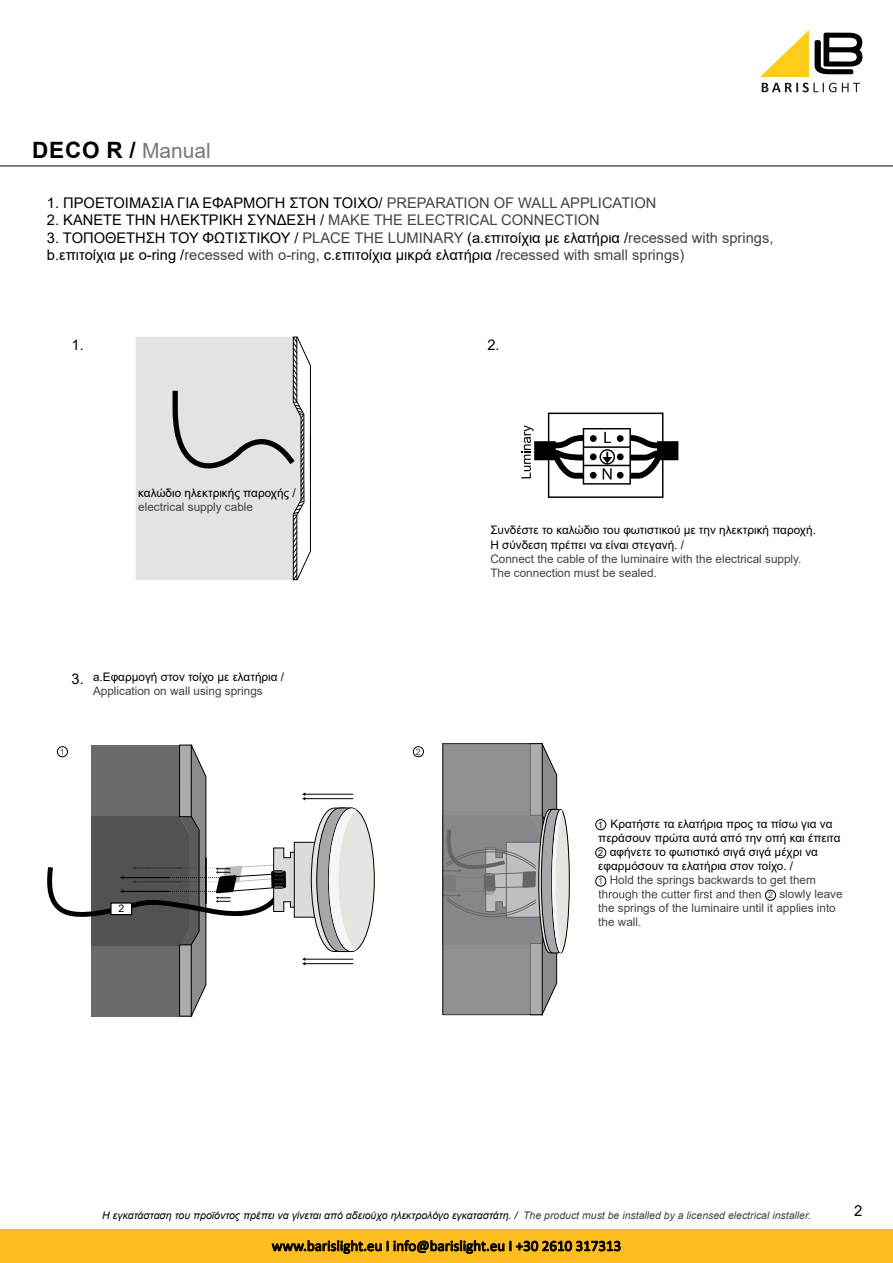
<style>
.page{position:relative;width:893px;height:1263px;background:#fff}
.page>*{position:absolute;margin:0;border:0;box-sizing:border-box;transform-origin:0 0}
.t1{font:700 22.5px "Arial";color:#000}
.t2{font:15px "Calibri";color:#000}
.t3{font:15px "Arial";color:#000}
.t4{font:14.7px/17.5px "Arial";color:#000}
.t5{font:11.7px/14.1px "Arial";color:#000}
.t6{font:11.7px/14.1px "Arial";color:#434345}
.t7{font:italic 10.5px "Arial";color:#000}
.t8{font:10.35px "Arial";color:#000}
.t9{font:8.85px "Arial";color:#434345}
.s1{font-weight:400;font-size:21px;color:#787a7a}
.s2{color:#434345}
.s3{font-size:8.85px}
</style>
<div class="page">
<svg style="left:762px;top:83px;width:74px;height:9px"></svg>
<svg style="left:842px;top:83px;width:18px;height:9px"></svg>
<svg style="left:815px;top:33px;width:47px;height:41px"></svg>
<svg style="left:760px;top:30px;width:49px;height:47px"></svg>
<div style="left:0;top:1229px;width:893px;height:34px;background:#febe1f"></div>
<svg style="left:272px;top:1240px;width:109px;height:13px"></svg>
<svg style="left:394px;top:1240px;width:110px;height:13px"></svg>
<svg style="left:510px;top:1241px;width:110px;height:10px"></svg>
<hr style="left:0;top:166px;width:893px;height:1px;background:#000">
<div style="left:595px;top:847px;width:11px;height:11px;border:1px solid #000;border-radius:50%"></div>
<svg style="left:598px;top:890px;width:163px;height:11px"></svg>
<div style="left:595px;top:819px;width:11px;height:11px;border:1px solid #000;border-radius:50%"></div>
<div style="left:595px;top:876px;width:11px;height:10px;border:1px solid #000;border-radius:50%"></div>
<div style="left:765px;top:890px;width:11px;height:11px;border:1px solid #000;border-radius:50%"></div>
<div style="left:413px;top:746px;width:11px;height:11px;border:1px solid #000;border-radius:50%"></div>
<svg style="left:136px;top:336px;width:175px;height:245px;background:#d9dadb"></svg>
<div style="left:328px;top:808px;width:46px;height:143px;background:#e5e5e1;border-radius:50%"></div>
<svg style="left:47px;top:744px;width:318px;height:273px"></svg>
<div style="left:552px;top:809px;width:17px;height:144px;background:#e5e5e1;border-radius:50%"></div>
<div style="left:551px;top:809px;width:18px;height:144px;border:1px solid #000;border-radius:50%"></div>
<svg style="left:443px;top:743px;width:122px;height:273px;background:#96979a"></svg>
<svg style="left:521px;top:413px;width:157px;height:85px"></svg>
<h1 class="t1" style="left:32px;top:134px;width:180px">DECO R / <span class="s1">Manual</span></h1>
<p class="t4" style="left:47px;top:193px;width:611px">1. ΠΡΟΕΤΟΙΜΑΣΙΑ ΓΙΑ ΕΦΑΡΜΟΓΗ ΣΤΟΝ ΤΟΙΧΟ/ <span class="s2">PREPARATION OF WALL APPLICATION</span></p>
<p class="t4" style="left:47px;top:211px;width:554px">2. ΚΑΝΕΤΕ ΤΗΝ ΗΛΕΚΤΡΙΚΗ ΣΥΝΔΕΣΗ / <span class="s2">MAKE THE ELECTRICAL CONNECTION</span></p>
<p class="t4" style="left:47px;top:229px;width:728px">3. ΤΟΠΟΘΕΤΗΣΗ ΤΟΥ ΦΩΤΙΣΤΙΚΟΥ / <span class="s2">PLACE THE LUMINARY</span> (a.επιτοίχια με ελατήρια /<span class="s2">recessed with springs, </span>b.επιτοίχια με o-ring /<span class="s2">recessed with o-ring,</span> c.επιτοίχια μικρά ελατήρια /<span class="s2">recessed with small springs)</span></p>
<p class="t4" style="left:72px;top:336px;width:14px">1.</p>
<p class="t5" style="left:138px;top:486px;width:159px">καλώδιο ηλεκτρικής παροχής /</p>
<p class="t6" style="left:138px;top:500px;width:116px">electrical supply cable</p>
<p class="t4" style="left:72px;top:670px;width:14px">3.</p>
<p class="t5" style="left:93px;top:669px;width:193px">a.Εφαρμογή στον τοίχο με ελατήρια /</p>
<p class="t6" style="left:93px;top:683px;width:171px">Application on wall using springs</p>
<p class="t9" style="left:60px;top:746px;width:6px">1</p>
<p class="t9" style="left:416px;top:746px;width:6px">2</p>
<p class="t8" style="left:118px;top:901px;width:7px">2</p>
<p class="t4" style="left:487px;top:336px;width:14px">2.</p>
<p class="t5" style="left:490px;top:523px;width:327px">Συνδέστε το καλώδιο του φωτιστικού με την ηλεκτρική παροχή.<br>H σύνδεση πρέπει να είναι στεγανή. /</p>
<p class="t6" style="left:490px;top:551px;width:313px">Connect the cable of the luminaire with the electrical supply.<br>The connection must be sealed.</p>
<p class="t5" style="left:598px;top:816px;width:236px"><span class="s3">1</span> Kρατήστε τα ελατήρια προς τα πίσω για να</p>
<p class="t5" style="left:598px;top:831px;width:244px">περάσουν πρώτα αυτά από την οπή και έπειτα</p>
<p class="t5" style="left:598px;top:845px;width:221px"><span class="s3">2</span> αφήνετε το φωτιστικό σιγά σιγά μέχρι να</p>
<p class="t5" style="left:598px;top:859px;width:196px">εφαρμόσουν τα ελατήρια στον τοίχο. /</p>
<p class="t6" style="left:598px;top:873px;width:219px"><span class="s3">1</span> Hold the springs backwards to get them</p>
<p class="t6" style="left:768px;top:887px;width:76px"><span class="s3">2</span> slowly leave</p>
<p class="t6" style="left:598px;top:901px;width:239px">the springs of the luminaire until it applies into</p>
<p class="t6" style="left:598px;top:915px;width:45px">the wall.</p>
<p class="t7" style="left:102px;top:1208px;width:710px">H εγκατάσταση του προϊόντος πρέπει να γίνεται από αδειούχο ηλεκτρολόγο εγκαταστάτη. / <span class="s2">The product must be installed by a licensed electrical installer.</span></p>
<p class="t2" style="left:272px;top:1235px;width:351px">www.barislight.eu I info@barislight.eu Ι +30 2610 317313</p>
<p class="t3" style="left:854px;top:1200px;width:10px">2</p>
</div>
